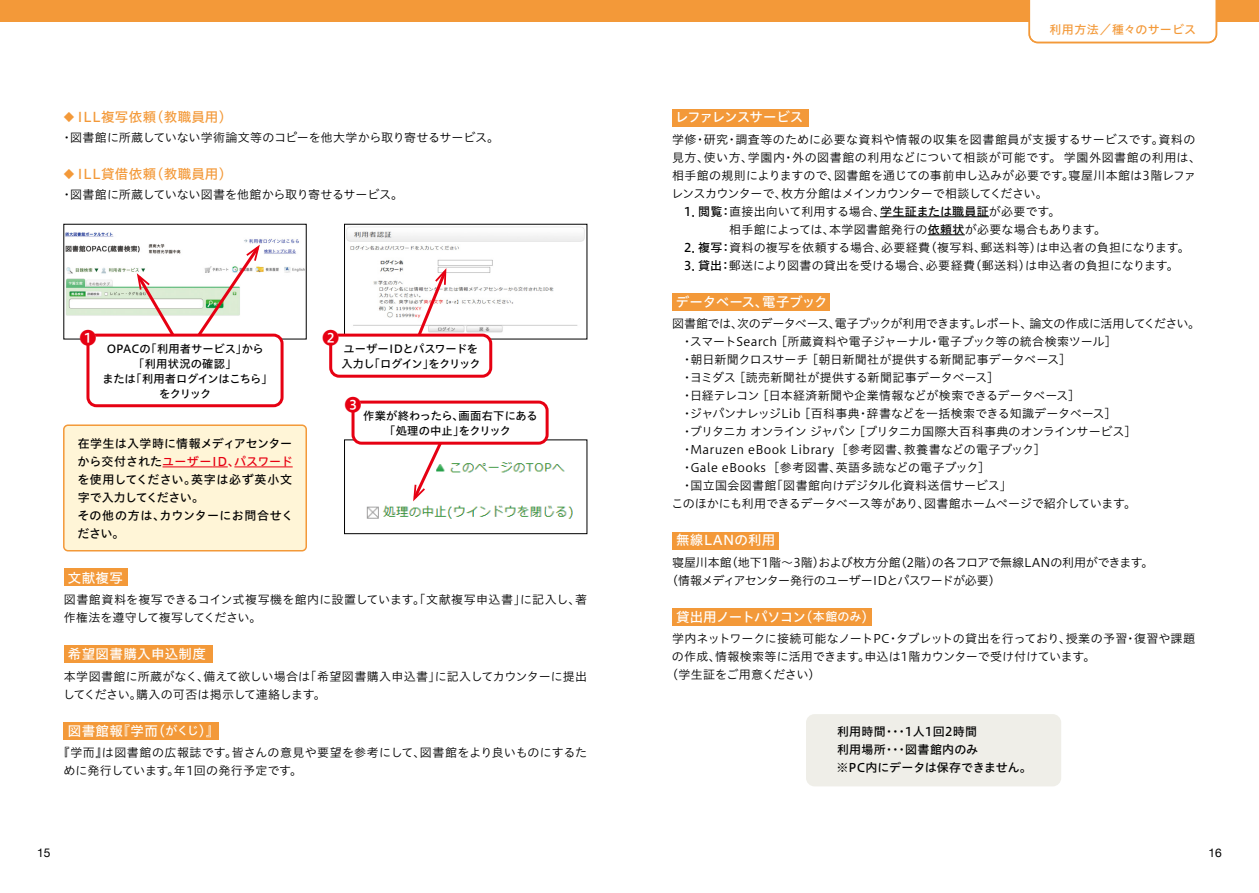
<style>
.page{position:relative;width:1259px;height:893px;background:#fff}
.page>*{position:absolute;margin:0;border:0;box-sizing:border-box;transform-origin:0 0}
.t1{font:16.5px "Hiragino UD Sans Std W5";color:#e60012}
.t2{font:13.5px "Hiragino UD Sans Std W5";letter-spacing:.015em;color:#fff}
.t3{font:13.5px "Hiragino UD Sans Std W5";letter-spacing:.03em;color:#f39939}
.t4{font:13.5px "Hiragino UD Sans Std W5";letter-spacing:-.055em;color:#fff}
.t5{font:13.5px "Hiragino UD Sans Std W5";letter-spacing:-.02em;color:#fff}
.t6{font:13.5px "Hiragino UD Sans Std W5";letter-spacing:-.065em;color:#fff}
.t7{font:12px/18px "Hiragino UD Sans Std W3";color:#000}
.t8{font:12px "Hiragino UD Sans Std W3";letter-spacing:.03em;color:#000}
.t9{font:12px/18px "Hiragino UD Sans Std W5";letter-spacing:.015em;color:#000}
.t10{font:12px/18px "Hiragino UD Sans Std W3";letter-spacing:.02em;color:#000}
.t11{font:12px "Hiragino UD Sans Std W3";letter-spacing:-.04em;color:#000}
.t12{font:12px "Hiragino UD Sans Std W3";letter-spacing:.04em;color:#000}
.t13{font:12px "Hiragino UD Sans Std W3";letter-spacing:-.045em;color:#000}
.t14{font:12px "Hiragino UD Sans Std W5";letter-spacing:.01em;color:#f39939}
.t15{font:12px "Helvetica Neue";color:#000}
.t16{font:11.25px/15px "Hiragino UD Sans Std W5";letter-spacing:-.015em;color:#000;text-align:center}
.t17{font:11.25px/15px "Hiragino UD Sans Std W5";letter-spacing:.01em;color:#000;text-align:center}
.t18{font:11.25px/15px "Hiragino UD Sans Std W5";letter-spacing:-.04em;color:#000}
.s1{font-size:10.5px}
.s2{color:#e60012}
.s3{font-size:12px}
.s4{font-family:"Hiragino UD Sans Std W5"}
</style>
<div class="page">
<div style="left:0;top:0;width:642px;height:21px;background:#f39939"></div>
<div style="left:64px;top:569px;width:64px;height:17px;background:#f39939"></div>
<div style="left:64px;top:645px;width:149px;height:17px;background:#f39939"></div>
<div style="left:64px;top:722px;width:155px;height:17px;background:#f39939"></div>
<img style="left:66px;top:232px;width:238px;height:84px">
<img style="left:346px;top:226px;width:239px;height:110px">
<img style="left:366px;top:462px;width:207px;height:57px">
<div style="left:344px;top:440px;width:243px;height:94px;border:1px solid #000"></div>
<div style="left:64px;top:425px;width:242px;height:126px;background:#fff5d7;border-radius:4px"></div>
<div style="left:63px;top:424px;width:244px;height:127px;border:2px solid #f39939;border-radius:4px"></div>
<hr style="left:162px;top:467px;width:50px;height:1px;background:#e60012">
<svg style="left:212px;top:467px;width:16px;height:1px"></svg>
<hr style="left:234px;top:467px;width:59px;height:1px;background:#e60012">
<svg style="left:411px;top:445px;width:43px;height:56px"></svg>
<div style="left:353px;top:402px;width:194px;height:41px;background:#fff;border-radius:9px"></div>
<div style="left:351px;top:401px;width:197px;height:44px;border:3px solid #e60012;border-radius:9px"></div>
<svg style="left:135px;top:245px;width:126px;height:89px"></svg>
<div style="left:86px;top:334px;width:197px;height:73px;border:3px solid #e60012;border-radius:9px"></div>
<svg style="left:407px;top:268px;width:41px;height:66px"></svg>
<div style="left:329px;top:334px;width:163px;height:44px;border:3px solid #e60012;border-radius:9px"></div>
<div style="left:80px;top:330px;width:15px;height:15px;background:#fff;border-radius:50%"></div>
<div style="left:323px;top:330px;width:15px;height:15px;background:#fff;border-radius:50%"></div>
<div style="left:345px;top:397px;width:15px;height:15px;background:#fff;border-radius:50%"></div>
<div style="left:617px;top:0;width:642px;height:21px;background:#f39939"></div>
<svg style="left:1027px;top:0;width:191px;height:44px"></svg>
<div style="left:672px;top:294px;width:157px;height:17px;background:#f39939"></div>
<div style="left:672px;top:532px;width:106px;height:17px;background:#f39939"></div>
<div style="left:672px;top:608px;width:200px;height:17px;background:#f39939"></div>
<div style="left:672px;top:109px;width:136px;height:17px;background:#f39939"></div>
<hr style="left:880px;top:217px;width:109px;height:1px;background:#000">
<hr style="left:927px;top:235px;width:38px;height:1px;background:#000">
<div style="left:806px;top:714px;width:255px;height:72px;background:#efeee8;border-radius:9px"></div>
<p class="t3" style="left:64px;top:107px;width:163px"><span class="s1">◆</span> ILL複写依頼(教職員用)</p>
<p class="t7" style="left:61px;top:128px;width:440px">・図書館に所蔵していない学術論文等のコピーを他大学から取り寄せるサービス。</p>
<p class="t3" style="left:64px;top:164px;width:163px"><span class="s1">◆</span> ILL貸借依頼(教職員用)</p>
<p class="t7" style="left:61px;top:185px;width:344px">・図書館に所蔵していない図書を他館から取り寄せるサービス。</p>
<h1 class="t1" style="left:80px;top:325px;width:18px">❶</h1>
<h1 class="t1" style="left:322px;top:325px;width:18px">❷</h1>
<p class="t16" style="left:103px;top:340px;width:171px">OPACの「利用者サービス」から「利用状況の確認」<br>または「利用者ログインはこちら」をクリック</p>
<p class="t18" style="left:341px;top:340px;width:141px">ユーザーIDとパスワードを入力し「ログイン」をクリック</p>
<h1 class="t1" style="left:345px;top:392px;width:18px">❸</h1>
<p class="t17" style="left:363px;top:407px;width:176px">作業が終わったら、画面右下にある「処理の中止」をクリック</p>
<p class="t9" style="left:77px;top:433px;width:218px">在学生は入学時に情報メディアセンターから交付された<span class="s2">ユーザーID、パスワード</span>を使用してください。英字は必ず英小文字で入力してください。<br>その他の方は、カウンターにお問合せください。</p>
<p class="t2" style="left:68px;top:568px;width:57px">文献複写</p>
<p class="t7" style="left:64px;top:590px;width:525px">図書館資料を複写できるコイン式複写機を館内に設置しています。「文献複写申込書」に記入し、著作権法を遵守して複写してください。</p>
<p class="t2" style="left:68px;top:644px;width:140px">希望図書購入申込制度</p>
<p class="t7" style="left:63px;top:666px;width:525px">本学図書館に所蔵がなく、備えて欲しい場合は「希望図書購入申込書」に記入してカウンターに提出してください。購入の可否は掲示して連絡します。</p>
<p class="t2" style="left:68px;top:721px;width:153px">図書館報『学而(<span class="s3">がくじ</span>)』</p>
<p class="t10" style="left:63px;top:743px;width:525px;text-indent:-6px">『学而』は図書館の広報誌です。皆さんの意見や要望を参考にして、図書館をより良いものにするために発行しています。年1回の発行予定です。</p>
<p class="t15" style="left:37px;top:844px;width:15px">15</p>
<p class="t14" style="left:1049px;top:20px;width:148px">利用方法／種々のサービス</p>
<p class="t6" style="left:675px;top:107px;width:129px">レファレンスサービス</p>
<p class="t8" style="left:672px;top:130px;width:525px">学修・研究・調査等のために必要な資料や情報の収集を図書館員が支援するサービスです。資料の</p>
<p class="t12" style="left:672px;top:148px;width:530px">見方、使い方、学園内・外の図書館の利用などについて相談が可能です。 学園外図書館の利用は、</p>
<p class="t7" style="left:672px;top:165px;width:525px">相手館の規則によりますので、図書館を通じての事前申し込みが必要です。寝屋川本館は3階レファ</p>
<p class="t13" style="left:671px;top:184px;width:378px">レンスカウンターで、枚方分館はメインカウンターで相談してください。</p>
<p class="t7" style="left:684px;top:201px;width:378px"><span class="s4">1．閲覧：</span>直接出向いて利用する場合、<span class="s4">学生証または職員証</span>が必要です。</p>
<p class="t7" style="left:729px;top:219px;width:379px">相手館によっては、本学図書館発行の<span class="s4">依頼状</span>が必要な場合もあります。</p>
<p class="t7" style="left:684px;top:237px;width:507px"><span class="s4">2．複写：</span>資料の複写を依頼する場合、必要経費(複写料、郵送料等)は申込者の負担になります。</p>
<p class="t7" style="left:684px;top:255px;width:496px"><span class="s4">3．貸出：</span>郵送により図書の貸出を受ける場合、必要経費(郵送料)は申込者の負担になります。</p>
<p class="t5" style="left:675px;top:292px;width:153px">データベース、電子ブック</p>
<p class="t11" style="left:672px;top:315px;width:530px">図書館では、次のデータベース、電子ブックが利用できます。レポート、論文の作成に活用してください。</p>
<p class="t7" style="left:681px;top:332px;width:431px">・スマートSearch [所蔵資料や電子ジャーナル・電子ブック等の統合検索ツール]</p>
<p class="t7" style="left:681px;top:350px;width:386px">・朝日新聞クロスサーチ [朝日新聞社が提供する新聞記事データベース]</p>
<p class="t10" style="left:681px;top:368px;width:314px">・ヨミダス [読売新聞社が提供する新聞記事データベース]</p>
<p class="t7" style="left:681px;top:386px;width:394px">・日経テレコン [日本経済新聞や企業情報などが検索できるデータベース]</p>
<p class="t7" style="left:681px;top:404px;width:431px">・ジャパンナレッジLib [百科事典・辞書などを一括検索できる知識データベース]</p>
<p class="t11" style="left:681px;top:423px;width:451px">・ブリタニカ オンライン ジャパン [ブリタニカ国際大百科事典のオンラインサービス]</p>
<p class="t8" style="left:681px;top:441px;width:360px">・Maruzen eBook Library [参考図書、教養書などの電子ブック]</p>
<p class="t8" style="left:681px;top:459px;width:304px">・Gale eBooks [参考図書、英語多読などの電子ブック]</p>
<p class="t8" style="left:681px;top:477px;width:332px">・国立国会図書館「図書館向けデジタル化資料送信サービス」</p>
<p class="t7" style="left:671px;top:494px;width:466px">このほかにも利用できるデータベース等があり、図書館ホームページで紹介しています。</p>
<p class="t2" style="left:676px;top:530px;width:101px">無線LANの利用</p>
<p class="t7" style="left:672px;top:552px;width:483px">寝屋川本館(地下1階～3階)および枚方分館(2階)の各フロアで無線LANの利用ができます。(情報メディアセンター発行のユーザーIDとパスワードが必要)</p>
<p class="t4" style="left:676px;top:607px;width:194px">貸出用ノートパソコン(<span class="s3">本館のみ</span>)</p>
<p class="t7" style="left:672px;top:629px;width:525px">学内ネットワークに接続可能なノートPC・タブレットの貸出を行っており、授業の予習・復習や課題の作成、情報検索等に活用できます。申込は1階カウンターで受け付けています。<br>(学生証をご用意ください)</p>
<p class="t9" style="left:836px;top:722px;width:197px">利用時間・・・1人1回2時間<br>利用場所・・・図書館内のみ<br>※PC内にデータは保存できません。</p>
<p class="t15" style="left:1208px;top:844px;width:15px">16</p>
</div>
